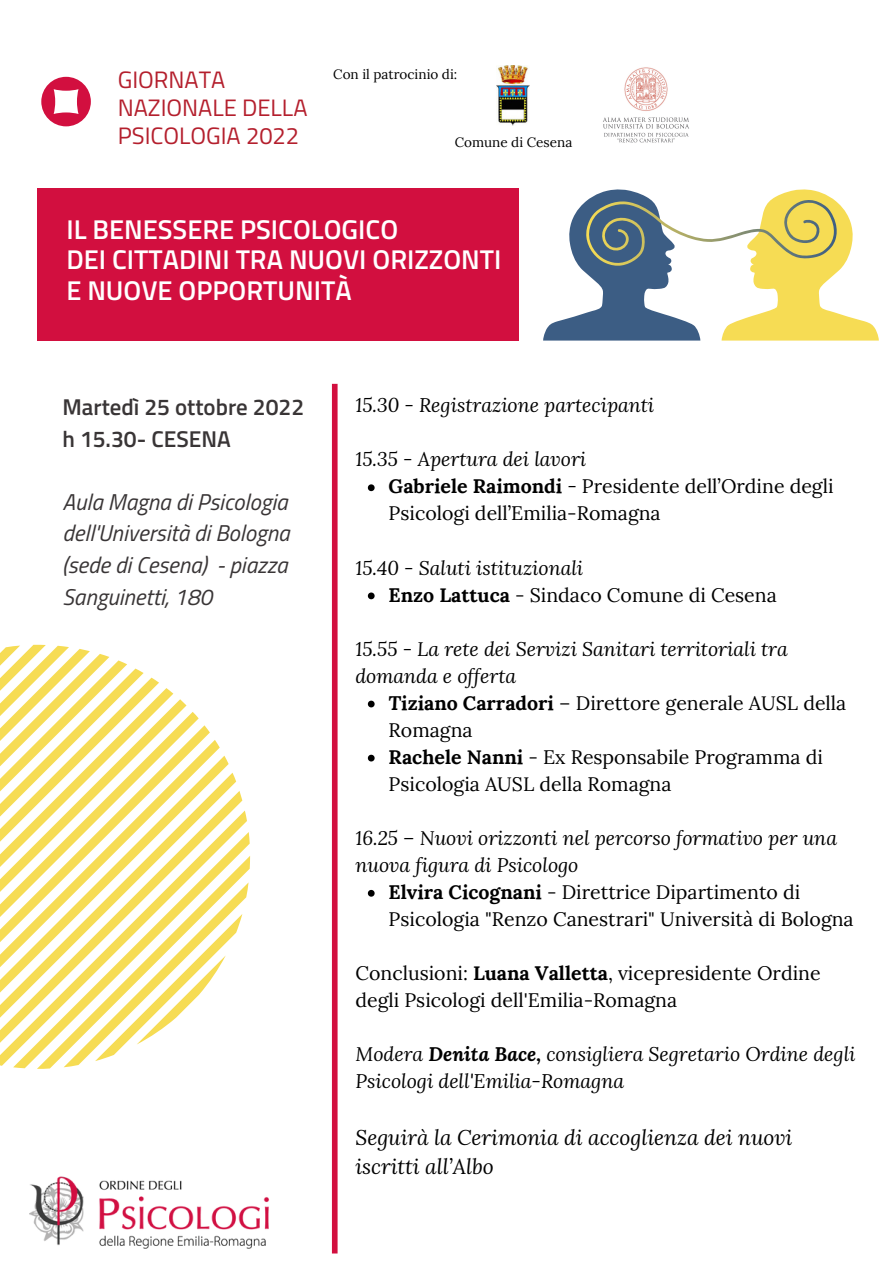
<style>
.page{position:relative;width:894px;height:1264px;background:#fff}
.page>*{position:absolute;margin:0;border:0;box-sizing:border-box;transform-origin:0 0}
.t1{font:600 27.15px/30.5px "Titillium Web";color:#fff}
.t2{font:23.7px/28.2px "Titillium Web";color:#b41f2d}
.t3{font:italic 22.8px/31.5px "Titillium Web";color:#393536;text-align:justify}
.t4{font:600 22.8px/31.5px "Titillium Web";color:#393536}
.t5{font:italic 21px/29.2px "Lora";color:#000}
.t6{font:19.5px/27px "Lora";color:#000}
.t7{font:italic 19.5px/27px "Lora";color:#000}
.t8{font:13.5px "Lora";color:#000}
.s1{font-weight:700}
.s2{font-style:italic}
.s3{font-weight:700;font-style:italic}
</style>
<div class="page">
<svg style="left:41px;top:77px;width:50px;height:49px"></svg>
<div style="left:37px;top:188px;width:481px;height:152px;background:#d20f3f"></div>
<svg style="left:0;top:644px;width:250px;height:424px"></svg>
<div style="left:332px;top:384px;width:5px;height:869px;background:#d20f3f"></div>
<img style="left:30px;top:1176px;width:240px;height:73px">
<svg style="left:543px;top:189px;width:335px;height:151px"></svg>
<img style="left:496px;top:65px;width:34px;height:60px">
<img style="left:603px;top:67px;width:86px;height:76px">
<svg style="left:368px;top:484px;width:6px;height:7px"></svg>
<svg style="left:368px;top:592px;width:6px;height:7px"></svg>
<svg style="left:368px;top:700px;width:6px;height:7px"></svg>
<svg style="left:368px;top:754px;width:6px;height:7px"></svg>
<svg style="left:368px;top:889px;width:6px;height:7px"></svg>
<p class="t2" style="left:118px;top:65px;width:191px">GIORNATA<br>NAZIONALE DELLA<br>PSICOLOGIA 2022</p>
<p class="t8" style="left:333px;top:65px;width:125px">Con il patrocinio di:</p>
<p class="t8" style="left:454px;top:133px;width:119px">Comune di Cesena</p>
<h1 class="t1" style="left:66px;top:213px;width:436px">IL BENESSERE PSICOLOGICO<br>DEI CITTADINI TRA NUOVI ORIZZONTI<br>E NUOVE OPPORTUNITÀ</h1>
<p class="t4" style="left:62px;top:391px;width:243px">Martedì 25 ottobre 2022 h 15.30- CESENA</p>
<p class="t3" style="left:62px;top:485px;width:228px">Aula Magna di Psicologia dell'Università di Bologna (sede di Cesena) - piazza Sanguinetti, 180</p>
<p class="t7" style="left:355px;top:391px;width:300px">15.30 - Registrazione partecipanti</p>
<p class="t7" style="left:355px;top:445px;width:232px">15.35 - Apertura dei lavori</p>
<p class="t6" style="left:388px;top:473px;width:446px"><span class="s1">Gabriele Raimondi</span> <span class="s2">-</span> Presidente dell’Ordine degli<br>Psicologi dell’Emilia-Romagna</p>
<p class="t7" style="left:355px;top:553px;width:229px">15.40 - Saluti istituzionali</p>
<p class="t6" style="left:388px;top:581px;width:389px"><span class="s1">Enzo Lattuca</span> - Sindaco Comune di Cesena</p>
<p class="t7" style="left:355px;top:634px;width:434px">15.55 - La rete dei Servizi Sanitari territoriali tra domanda e offerta</p>
<p class="t6" style="left:388px;top:689px;width:459px"><span class="s3">T</span><span class="s1">iziano Carradori</span> – Direttore generale AUSL della Romagna<br><span class="s1">Rachele Nanni</span> - Ex Responsabile Programma di Psicologia AUSL della Romagna</p>
<p class="t7" style="left:355px;top:824px;width:483px">16.25 – Nuovi orizzonti nel percorso formativo per una nuova figura di Psicologo</p>
<p class="t6" style="left:388px;top:878px;width:466px"><span class="s1">Elvira Cicognani</span> - Direttrice Dipartimento di<br>Psicologia "Renzo Canestrari" Università di Bologna</p>
<p class="t6" style="left:355px;top:959px;width:466px">Conclusioni: <span class="s1">Luana Valletta</span>, vicepresidente Ordine degli Psicologi dell'Emilia-Romagna</p>
<p class="t7" style="left:355px;top:1040px;width:501px">Modera <span class="s1">Denita Bace,</span> consigliera Segretario Ordine degli<br>Psicologi dell'Emilia-Romagna</p>
<p class="t5" style="left:355px;top:1121px;width:438px">Seguirà la Cerimonia di accoglienza dei nuovi iscritti all’Albo</p>
</div>
